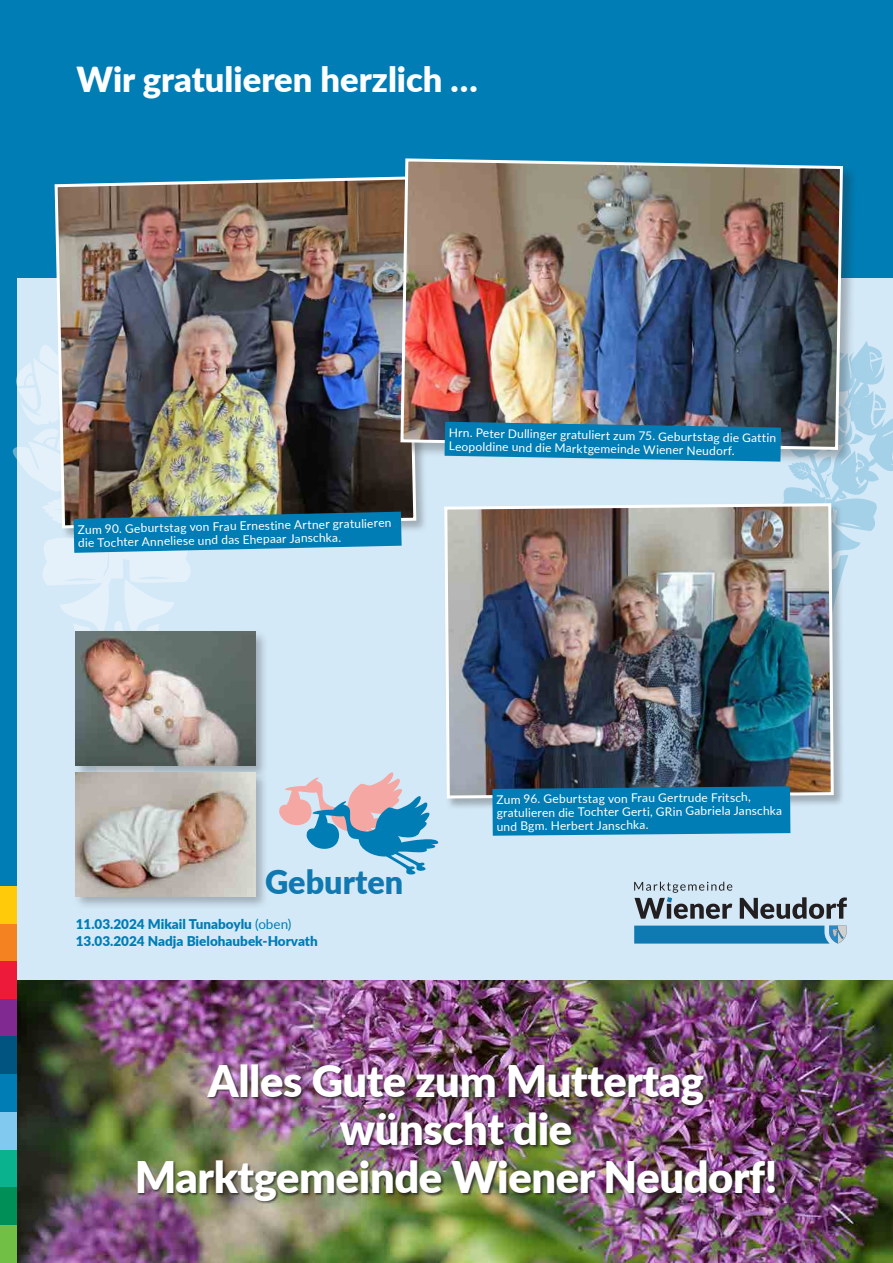
<style>
.page{position:relative;width:893px;height:1263px;background:#d4e9f7}
.page>*{position:absolute;margin:0;border:0;box-sizing:border-box;transform-origin:0 0}
.t1{font:900 43.5px/48px "Lato";letter-spacing:-.01em;color:#fff;text-align:center}
.t2{font:900 34.5px "Lato";color:#fff}
.t3{font:900 33px "Lato";color:#0f79b2}
.t4{font:900 13.5px/16.5px "Lato";color:#007db5}
.t5{font:12px/13.8px "Lato";letter-spacing:.005em;color:#fff}
.s1{font-weight:400}
</style>
<div class="page">
<div style="left:0;top:0;width:17px;height:923px;background:#007db5"></div>
<div style="left:0;top:923px;width:17px;height:38px;background:#f58220"></div>
<div style="left:0;top:961px;width:17px;height:38px;background:#ed1a3a"></div>
<div style="left:0;top:999px;width:17px;height:37px;background:#802990"></div>
<div style="left:0;top:1036px;width:17px;height:38px;background:#015480"></div>
<div style="left:0;top:1074px;width:17px;height:38px;background:#007db5"></div>
<div style="left:0;top:1112px;width:17px;height:38px;background:#81c9ef"></div>
<div style="left:0;top:1150px;width:17px;height:37px;background:#0ab38d"></div>
<div style="left:0;top:1187px;width:17px;height:38px;background:#009057"></div>
<div style="left:0;top:1225px;width:17px;height:38px;background:#71bf44"></div>
<div style="left:0;top:886px;width:17px;height:37px;background:#feca0a"></div>
<svg style="left:740px;top:897px;width:107px;height:22px"></svg>
<svg style="left:634px;top:882px;width:98px;height:37px"></svg>
<svg style="left:634px;top:925px;width:212px;height:18px;background:#2282b7"></svg>
<svg style="left:12px;top:345px;width:178px;height:284px"></svg>
<div style="left:0;top:0;width:893px;height:278px;background:#007db5"></div>
<svg style="left:279px;top:772px;width:159px;height:103px"></svg>
<img style="left:444px;top:506px;width:391px;height:294px">
<svg style="left:492px;top:786px;width:298px;height:50px;background:#087eb3"></svg>
<div style="left:73px;top:629px;width:196px;height:150px;background:#231f20;opacity:.3"></div>
<img style="left:76px;top:631px;width:179px;height:134px">
<div style="left:73px;top:770px;width:196px;height:140px;background:#231f20;opacity:.3"></div>
<img style="left:76px;top:773px;width:179px;height:123px">
<img style="left:17px;top:980px;width:876px;height:283px">
<div style="left:137px;top:1064px;width:641px;height:139px;background:#231f20;opacity:.75"></div>
<img style="left:53px;top:176px;width:365px;height:354px">
<svg style="left:74px;top:512px;width:328px;height:41px;background:#1d85b3"></svg>
<div style="left:400px;top:158px;width:458px;height:307px;background:#231f20;opacity:.3"></div>
<img style="left:399px;top:158px;width:445px;height:293px">
<img style="left:445px;top:340px;width:448px;height:326px">
<h2 class="t2" style="left:77px;top:53px;width:403px">Wir gratulieren herzlich …</h2>
<p class="t5" style="left:78px;top:521px;width:315px;rotate:-1deg">Zum 90. Geburtstag von Frau Ernestine Artner gratulieren die Tochter Anneliese und das Ehepaar Janschka.</p>
<p class="t5" style="left:449px;top:425px;width:329px;rotate:1deg">Hrn. Peter Dullinger gratuliert zum 75. Geburtstag die Gattin<br>Leopoldine und die Marktgemeinde Wiener Neudorf.</p>
<h3 class="t3" style="left:265px;top:857px;width:140px">Geburten</h3>
<p class="t4" style="left:76px;top:915px;width:244px">11.03.2024 Mikail Tunaboylu <span class="s1">(oben)<br></span>13.03.2024 Nadja Bielohaubek-Horvath</p>
<p class="t5" style="left:497px;top:791px;width:287px">Zum 96. Geburtstag von Frau Gertrude Fritsch, gratulieren die Tochter Gerti, GRin Gabriela Janschka und Bgm. Herbert Janschka.</p>
<h1 class="t1" style="left:135px;top:1055px;width:644px">Alles Gute zum Muttertag wünscht die<br>Marktgemeinde Wiener Neudorf!</h1>
</div>
